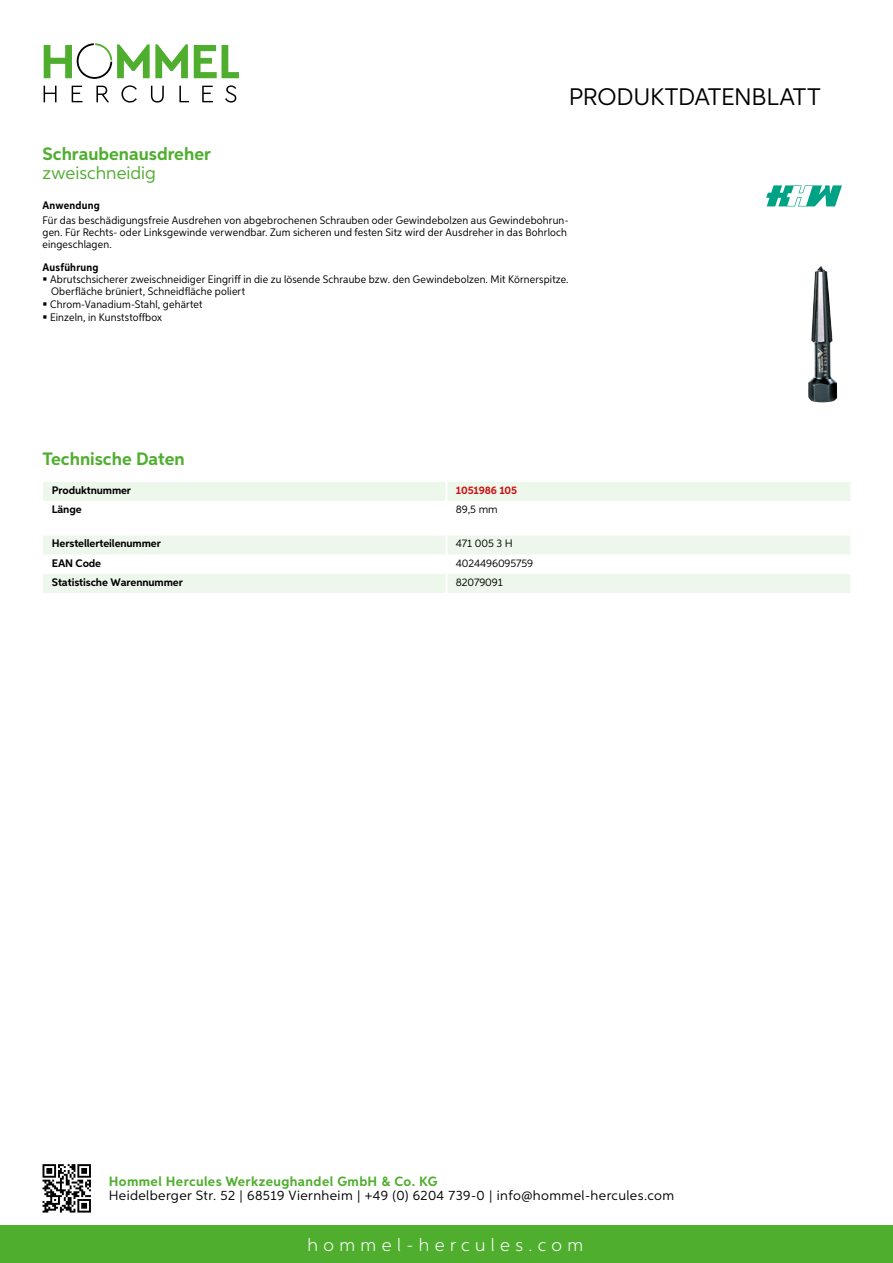
<style>
.page{position:relative;width:893px;height:1263px;background:#fff}
.page>*{position:absolute;margin:0;border:0;box-sizing:border-box;transform-origin:0 0}
.t1{font:24px "Aspira";letter-spacing:-.01em;color:#000}
.t2{font:700 18px "Aspira";color:#50ae2f}
.t3{font:300 18px "Aspira";letter-spacing:.3em;color:#fff}
.t4{font:18px "Aspira";color:#50ae2f}
.t5{font:13.5px "Aspira";letter-spacing:.03em;color:#000}
.t6{font:700 13.5px "Aspira";letter-spacing:.03em;color:#50ae2f}
.t7{font:10.95px/12.5px "Aspira Nar";letter-spacing:.015em;color:#000}
.t8{font:700 10.95px "Aspira";letter-spacing:-.01em;color:#000}
.t9{font:10.95px "Aspira";letter-spacing:-.01em;color:#000}
.t10{font:700 10.95px "Aspira Nar";letter-spacing:.02em;color:#000}
.t11{font:700 10.95px "Aspira";letter-spacing:-.01em;color:#cd1013}
</style>
<div class="page">
<div style="left:0;top:1226px;width:893px;height:37px;background:#50ae2f"></div>
<svg style="left:43px;top:1164px;width:48px;height:48px"></svg>
<svg style="left:194px;top:45px;width:45px;height:33px"></svg>
<svg style="left:44px;top:43px;width:144px;height:36px"></svg>
<svg style="left:44px;top:86px;width:13px;height:16px"></svg>
<svg style="left:72px;top:86px;width:10px;height:16px"></svg>
<svg style="left:96px;top:86px;width:13px;height:16px"></svg>
<svg style="left:121px;top:85px;width:16px;height:18px"></svg>
<svg style="left:151px;top:86px;width:13px;height:17px"></svg>
<svg style="left:179px;top:86px;width:10px;height:16px"></svg>
<svg style="left:202px;top:86px;width:11px;height:16px"></svg>
<svg style="left:225px;top:85px;width:11px;height:18px"></svg>
<div style="left:43px;top:482px;width:807px;height:19px;background:#eef7eb"></div>
<svg style="left:43px;top:536px;width:807px;height:57px"></svg>
<hr style="left:445px;top:574px;width:3px;height:19px;background:#fff">
<img style="left:808px;top:266px;width:29px;height:136px">
<svg style="left:766px;top:185px;width:76px;height:21px"></svg>
<h1 class="t1" style="left:569px;top:82px;width:253px">Produktdatenblatt</h1>
<h2 class="t2" style="left:43px;top:142px;width:170px">Schraubenausdreher</h2>
<h2 class="t4" style="left:43px;top:162px;width:115px">zweischneidig</h2>
<p class="t10" style="left:43px;top:199px;width:59px">Anwendung</p>
<p class="t7" style="left:43px;top:214px;width:527px;line-height:12px">Für das beschädigungsfreie Ausdrehen von abgebrochenen Schrauben oder Gewindebolzen aus Gewindebohrun&shy;gen. Für Rechts- oder Linksgewinde verwendbar. Zum sicheren und festen Sitz wird der Ausdreher in das Bohrloch eingeschlagen.</p>
<p class="t10" style="left:43px;top:260px;width:58px">Ausführung</p>
<p class="t7" style="left:50px;top:273px;width:520px">Abrutschsicherer zweischneidiger Eingriff in die zu lösende Schraube bzw. den Gewindebolzen. Mit Körnerspitze.<br>Oberfläche brüniert, Schneidfläche poliert<br>Chrom-Vanadium-Stahl, gehärtet<br>Einzeln, in Kunststoffbox</p>
<h2 class="t2" style="left:43px;top:448px;width:144px">Technische Daten</h2>
<p class="t8" style="left:52px;top:483px;width:81px">Produktnummer</p>
<p class="t11" style="left:456px;top:483px;width:63px">1051986 105</p>
<p class="t8" style="left:52px;top:502px;width:31px">Länge</p>
<p class="t9" style="left:456px;top:502px;width:43px">89,5 mm</p>
<p class="t8" style="left:52px;top:537px;width:111px">Herstellerteilenummer</p>
<p class="t9" style="left:456px;top:537px;width:59px">471 005 3 H</p>
<p class="t8" style="left:52px;top:556px;width:51px">EAN Code</p>
<p class="t9" style="left:456px;top:556px;width:79px">4024496095759</p>
<p class="t8" style="left:52px;top:575px;width:132px">Statistische Warennummer</p>
<p class="t9" style="left:456px;top:575px;width:48px">82079091</p>
<p class="t6" style="left:109px;top:1172px;width:330px">Hommel Hercules Werkzeughandel GmbH &amp; Co. KG</p>
<p class="t5" style="left:109px;top:1187px;width:567px">Heidelberger Str. 52 | 68519 Viernheim | +49 (0) 6204 739-0 | info@hommel-hercules.com</p>
<h2 class="t3" style="left:307px;top:1234px;width:277px">hommel-hercules.com</h2>
</div>
